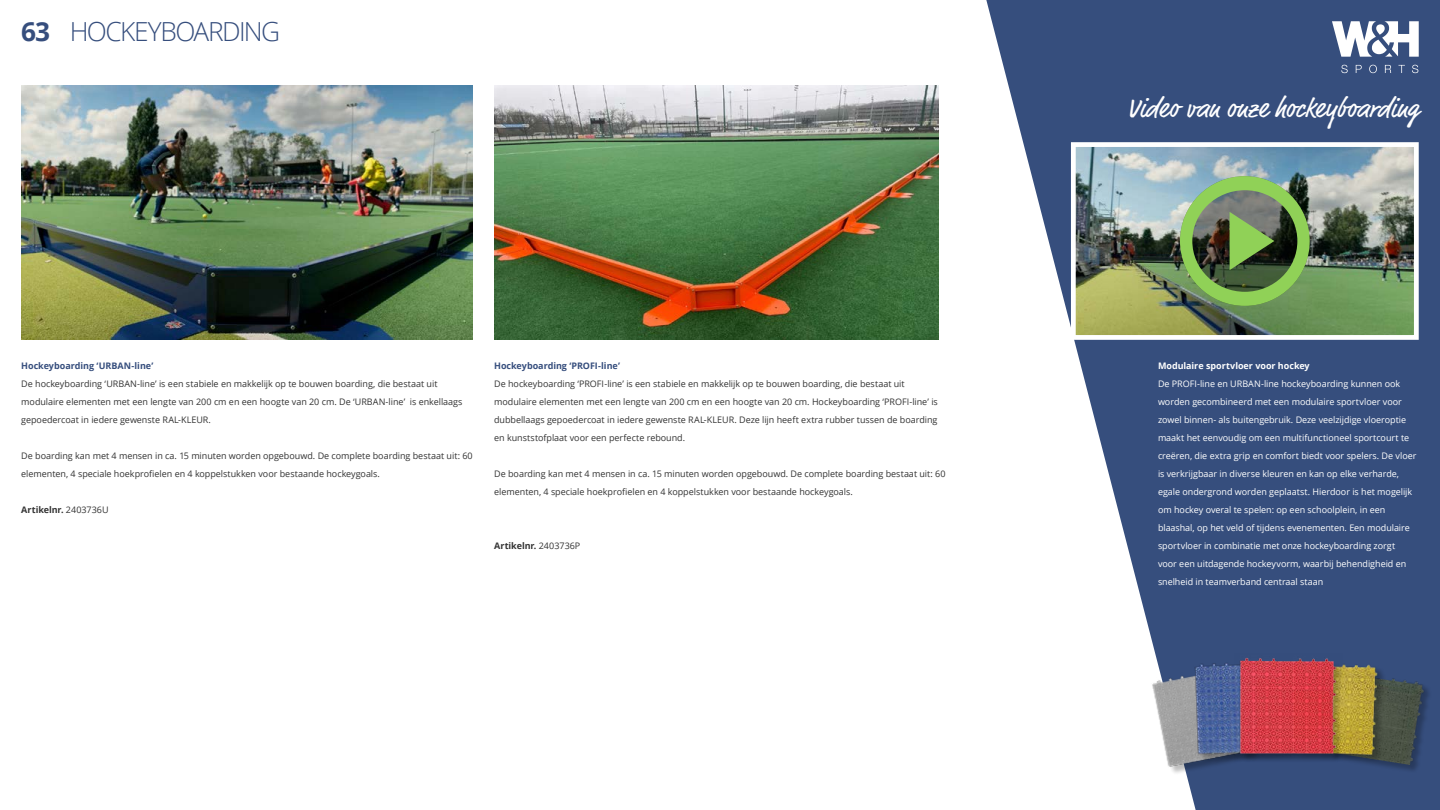
<style>
.page{position:relative;width:1440px;height:810px;background:#fff}
.page>*{position:absolute;margin:0;border:0;box-sizing:border-box;transform-origin:0 0}
.t1{font:27px "Market";letter-spacing:-.005em;color:#fff}
.t2{font:300 26.25px "Open Sans";letter-spacing:-.06em;color:#364e7d}
.t3{font:9px/18px "Open Sans";letter-spacing:-.005em;color:#333}
.t4{font:9px/18px "Open Sans";letter-spacing:-.005em;color:#fff}
.t5{font:700 9px "Open Sans";letter-spacing:-.005em;color:#364e7d}
.t6{font:700 9px "Open Sans";letter-spacing:-.005em;color:#333}
.t7{font:700 9px "Open Sans";letter-spacing:-.005em;color:#fff}
.s1{font-weight:700}
.s2{font-weight:400}
</style>
<div class="page">
<img style="left:21px;top:85px;width:452px;height:255px">
<svg style="left:986px;top:0;width:454px;height:810px;fill:#364e7d"></svg>
<svg style="left:1341px;top:65px;width:7px;height:8px"></svg>
<svg style="left:1356px;top:65px;width:6px;height:8px"></svg>
<svg style="left:1369px;top:65px;width:8px;height:8px"></svg>
<svg style="left:1385px;top:65px;width:6px;height:8px"></svg>
<svg style="left:1398px;top:65px;width:7px;height:8px"></svg>
<svg style="left:1412px;top:65px;width:6px;height:8px"></svg>
<svg style="left:1332px;top:21px;width:87px;height:36px"></svg>
<img style="left:1077px;top:148px;width:336px;height:186px">
<div style="left:1071px;top:142px;width:348px;height:198px;border:5px solid #fff"></div>
<img style="left:1180px;top:176px;width:130px;height:130px">
<div style="left:1331px;top:671px;width:102px;height:102px;background:#000;opacity:.25"></div>
<img style="left:1329px;top:669px;width:97px;height:96px">
<img style="left:1144px;top:660px;width:115px;height:114px">
<div style="left:1287px;top:663px;width:100px;height:100px;background:#000;opacity:.25"></div>
<img style="left:1342px;top:655px;width:42px;height:107px">
<img style="left:1187px;top:656px;width:47px;height:106px">
<div style="left:1242px;top:660px;width:103px;height:103px;background:#000;opacity:.25"></div>
<img style="left:1234px;top:653px;width:108px;height:109px">
<img style="left:494px;top:85px;width:445px;height:255px">
<h2 class="t2" style="left:21px;top:14px;width:260px"><span class="s1">63</span> HOCKEYBOARDING</h2>
<p class="t5" style="left:21px;top:359px;width:134px">Hockeyboarding ‘URBAN-line’</p>
<p class="t3" style="left:21px;top:375px;width:443px">De hockeyboarding ‘URBAN-line’ is een stabiele en makkelijk op te bouwen boarding, die bestaat uit modulaire elementen met een lengte van 200 cm en een hoogte van 20 cm. De ‘URBAN-line’ is enkellaags gepoedercoat in iedere gewenste RAL-KLEUR.</p>
<p class="t3" style="left:21px;top:447px;width:453px">De boarding kan met 4 mensen in ca. 15 minuten worden opgebouwd. De complete boarding bestaat uit: 60 elementen, 4 speciale hoekprofielen en 4 koppelstukken voor bestaande hockeygoals.</p>
<p class="t6" style="left:21px;top:503px;width:89px">Artikelnr. <span class="s2">2403736U</span></p>
<p class="t5" style="left:494px;top:359px;width:127px">Hockeyboarding ‘PROFI-line’</p>
<p class="t3" style="left:494px;top:375px;width:445px">De hockeyboarding ‘PROFI-line’ is een stabiele en makkelijk op te bouwen boarding, die bestaat uit modulaire elementen met een lengte van 200 cm en een hoogte van 20 cm. Hockeyboarding ‘PROFI-line’ is dubbellaags gepoedercoat in iedere gewenste RAL-KLEUR. Deze lijn heeft extra rubber tussen de boarding en kunststofplaat voor een perfecte rebound.</p>
<p class="t3" style="left:494px;top:465px;width:453px">De boarding kan met 4 mensen in ca. 15 minuten worden opgebouwd. De complete boarding bestaat uit: 60 elementen, 4 speciale hoekprofielen en 4 koppelstukken voor bestaande hockeygoals.</p>
<p class="t6" style="left:494px;top:539px;width:88px">Artikelnr. <span class="s2">2403736P</span></p>
<h1 class="t1" style="left:1127px;top:92px;width:293px">Video van onze hockeyboarding</h1>
<p class="t7" style="left:1158px;top:359px;width:153px">Modulaire sportvloer voor hockey</p>
<p class="t4" style="left:1158px;top:375px;width:260px">De PROFI-line en URBAN-line hockeyboarding kunnen ook worden gecombineerd met een modulaire sportvloer voor zowel binnen- als buitengebruik. Deze veelzijdige vloeroptie maakt het eenvoudig om een multifunctioneel sportcourt te creëren, die extra grip en comfort biedt voor spelers. De vloer is verkrijgbaar in diverse kleuren en kan op elke verharde, egale ondergrond worden geplaatst. Hierdoor is het mogelijk om hockey overal te spelen: op een schoolplein, in een blaashal, op het veld of tijdens evenementen. Een modulaire sportvloer in combinatie met onze hockeyboarding zorgt<br>voor een uitdagende hockeyvorm, waarbij behendigheid en snelheid in teamverband centraal staan</p>
</div>
